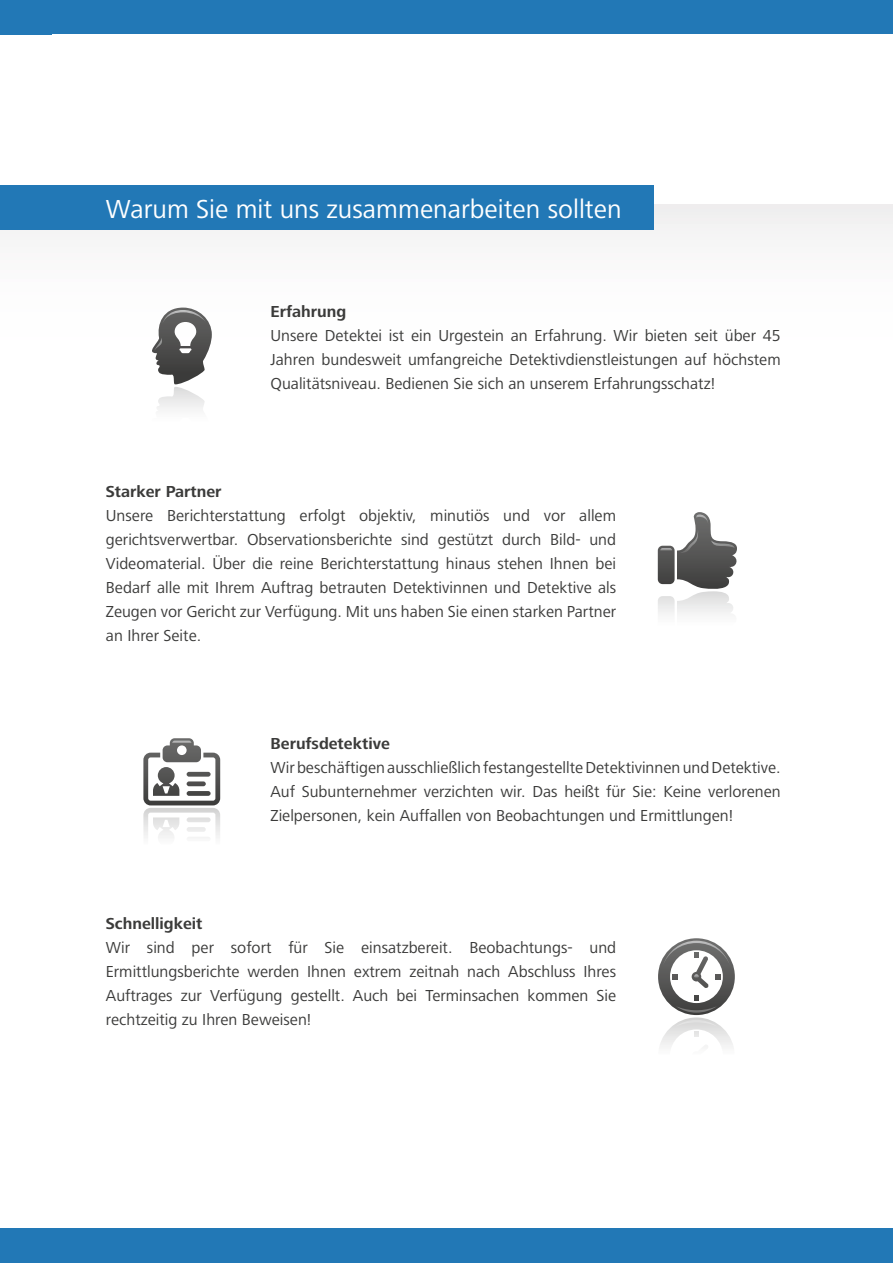
<style>
.page{position:relative;width:893px;height:1263px;background:#fff}
.page>*{position:absolute;margin:0;border:0;box-sizing:border-box;transform-origin:0 0}
.t1{font:27px "Frutiger Next LT";color:#fff}
.t2{font:16.5px/24px "Frutiger Next LT";color:#3b3b3a;text-align:justify}
.t3{font:700 16.5px "Frutiger Next LT";color:#3b3b3a}
</style>
<div class="page">
<div style="left:0;top:0;width:893px;height:34px;background:#2278b6"></div>
<div style="left:0;top:1229px;width:893px;height:34px;background:#2278b6"></div>
<div style="left:0;top:185px;width:653px;height:44px;background:#2278b6"></div>
<svg style="left:152px;top:308px;width:60px;height:101px"></svg>
<svg style="left:658px;top:512px;width:79px;height:102px"></svg>
<svg style="left:143px;top:738px;width:77px;height:100px"></svg>
<hr style="left:187px;top:837px;width:24px;height:4px;background:#f8f8f8;border-radius:2px">
<div style="left:187px;top:817px;width:24px;height:5px;background:#e0e0e0;border-radius:2px"></div>
<div style="left:187px;top:827px;width:19px;height:5px;background:#ececec;border-radius:2px"></div>
<svg style="left:658px;top:938px;width:77px;height:109px"></svg>
<p class="t1" style="left:106px;top:194px;width:517px">Warum Sie mit uns zusammenarbeiten sollten</p>
<p class="t3" style="left:271px;top:302px;width:77px">Erfahrung</p>
<p class="t2" style="left:271px;top:323px;width:512px">Unsere Detektei ist ein Urgestein an Erfahrung. Wir bieten seit über 45<br>Jahren bundesweit umfangreiche Detektivdienstleistungen auf höchstem Qualitätsniveau. Bedienen Sie sich an unserem Erfahrungsschatz!</p>
<p class="t3" style="left:106px;top:482px;width:117px">Starker Partner</p>
<p class="t2" style="left:106px;top:504px;width:512px">Unsere Berichterstattung erfolgt objektiv, minutiös und vor allem gerichtsverwertbar. Observationsberichte sind gestützt durch Bild- und Videomaterial. Über die reine Berichterstattung hinaus stehen Ihnen bei Bedarf alle mit Ihrem Auftrag betrauten Detektivinnen und Detektive als Zeugen vor Gericht zur Verfügung. Mit uns haben Sie einen starken Partner an Ihrer Seite.</p>
<p class="t3" style="left:271px;top:734px;width:121px">Berufsdetektive</p>
<p class="t2" style="left:271px;top:756px;width:512px">Wir beschäftigen ausschließlich festangestellte Detektivinnen und Detektive.<br>Auf Subunternehmer verzichten wir. Das heißt für Sie: Keine verlorenen Zielpersonen, kein Auffallen von Beobachtungen und Ermittlungen!</p>
<p class="t3" style="left:106px;top:914px;width:98px">Schnelligkeit</p>
<p class="t2" style="left:106px;top:936px;width:512px">Wir sind per sofort für Sie einsatzbereit. Beobachtungs- und Ermittlungsberichte werden Ihnen extrem zeitnah nach Abschluss Ihres Auftrages zur Verfügung gestellt. Auch bei Terminsachen kommen Sie rechtzeitig zu Ihren Beweisen!</p>
</div>
